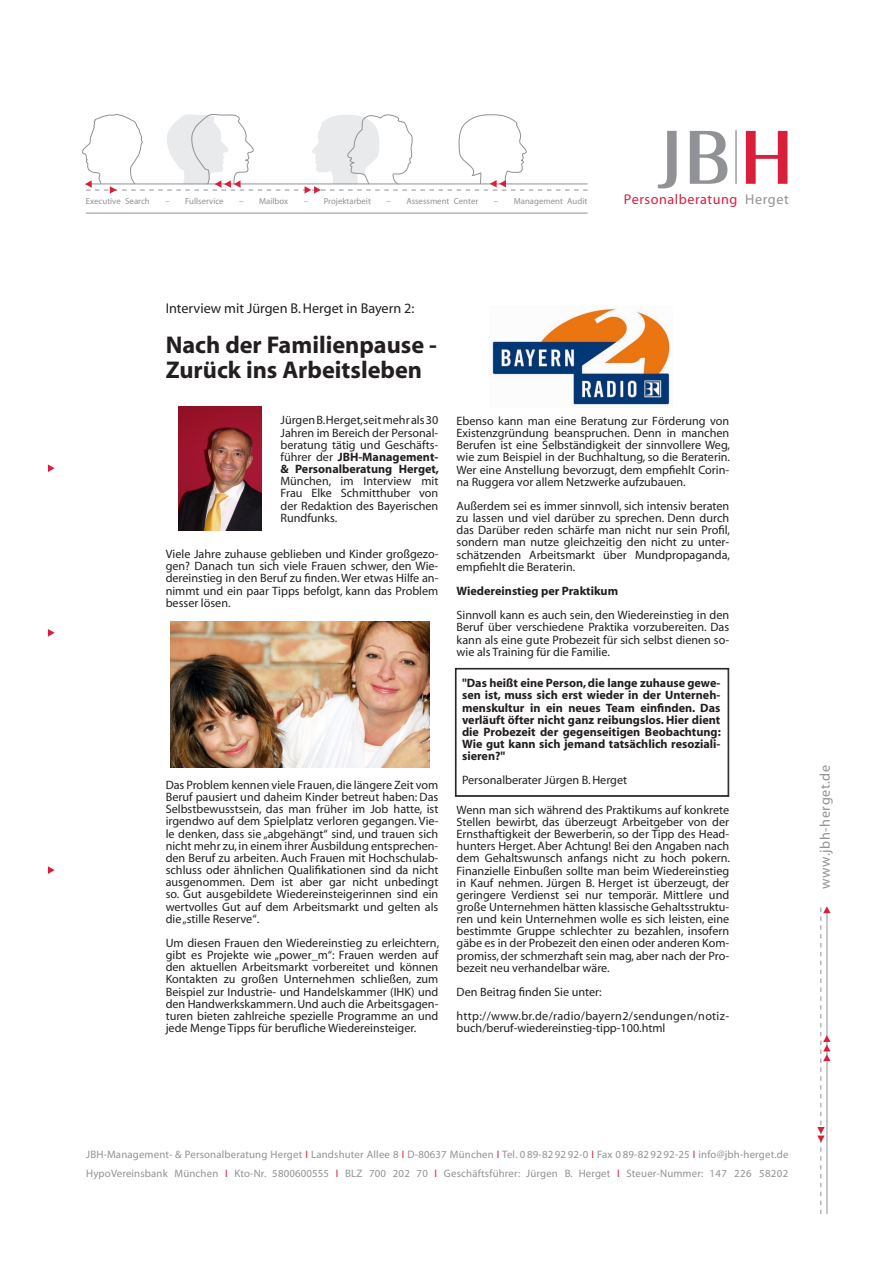
<style>
.page{position:relative;width:893px;height:1263px;background:#fff}
.page>*{position:absolute;margin:0;border:0;box-sizing:border-box;transform-origin:0 0}
.t1{font:600 87.75px "Exotic 350 BT";color:#919295;scale:.9 1}
.t2{font:700 24.3px/25.3px "Myriad";color:#231f20}
.t3{font:14.1px "Myriad";color:#231f20}
.t4{font:14.1px "Myriad";letter-spacing:.04em;color:#da1f3d}
.t5{font:14.1px "Myriad";letter-spacing:.04em;color:#919295}
.t6{font:12.15px/12.1px "Myriad";color:#231f20;text-align:justify}
.t7{font:700 12.15px/12.1px "Myriad";color:#231f20;text-align:justify}
.t8{font:12.15px/24.3px "Myriad";letter-spacing:.025em;color:#231f20}
.t9{font:10.8px/18.9px "Myriad";letter-spacing:.015em;color:#919295}
.t10{font:8.7px "Myriad";color:#919295}
.s1{font-size:81px}
.s2{font-size:81px;color:#da1f3d}
.s3{color:#919295}
.s4{font-weight:700}
.s5{color:#da1f3d}
</style>
<div class="page">
<hr style="left:735px;top:130px;width:2px;height:54px;background:#919295">
<hr style="left:86px;top:213px;width:502px;height:1px;background:#919295">
<svg style="left:82px;top:114px;width:506px;height:80px"></svg>
<svg style="left:817px;top:906px;width:13px;height:308px"></svg>
<svg style="left:48px;top:464px;width:7px;height:8px"></svg>
<svg style="left:48px;top:629px;width:7px;height:8px"></svg>
<svg style="left:48px;top:866px;width:7px;height:8px"></svg>
<img style="left:170px;top:621px;width:260px;height:146px">
<img style="left:178px;top:406px;width:83px;height:124px">
<svg style="left:455px;top:668px;width:274px;height:128px"></svg>
<div style="left:456px;top:669px;width:272px;height:127px;border:1px solid #231f20"></div>
<img style="left:491px;top:308px;width:180px;height:98px">
<h1 class="t1" style="left:658px;top:106px;width:153px">J<span class="s1">B</span><span class="s2">H</span></h1>
<p class="t10" style="left:86px;top:197px;width:65px">Executive Search</p>
<p class="t10" style="left:165px;top:197px;width:60px">– Fullservice</p>
<p class="t10" style="left:239px;top:197px;width:51px">– Mailbox</p>
<p class="t10" style="left:304px;top:197px;width:69px">– Projektarbeit</p>
<p class="t10" style="left:386px;top:197px;width:93px">– Assessment Center</p>
<p class="t10" style="left:494px;top:197px;width:95px">– Management Audit</p>
<p class="t4" style="left:624px;top:193px;width:166px">Personalberatung <span class="s3">Herget</span></p>
<p class="t3" style="left:166px;top:301px;width:250px">Interview mit Jürgen B. Herget in Bayern 2:</p>
<h2 class="t2" style="left:166px;top:333px;width:273px">Nach der Familienpause -<br>Zurück ins Arbeitsleben</h2>
<p class="t6" style="left:280px;top:415px;width:160px">Jürgen B.Herget, seit mehr als 30<br>Jahren im Bereich der Personal&shy;beratung tätig und Geschäfts&shy;führer der <span class="s4">JBH-Management-&amp; Personalberatung Herget,</span></p>
<p class="t6" style="left:280px;top:476px;width:159px">München, im Interview mit Frau Elke Schmitthuber von der Redaktion des Bayerischen Rundfunks.</p>
<p class="t6" style="left:166px;top:548px;width:274px">Viele Jahre zuhause geblieben und Kinder großgezo&shy;gen? Danach tun sich viele Frauen schwer, den Wie&shy;dereinstieg in den Beruf zu finden. Wer etwas Hilfe an&shy;nimmt und ein paar Tipps befolgt, kann das Problem besser lösen.</p>
<p class="t6" style="left:166px;top:779px;width:274px">Das Problem kennen viele Frauen, die längere Zeit vom Beruf pausiert und daheim Kinder betreut haben: Das Selbstbewusstsein, das man früher im Job hatte, ist irgendwo auf dem Spielplatz verloren gegangen. Vie&shy;le denken, dass sie „abgehängt“ sind, und trauen sich nicht mehr zu, in einem ihrer Ausbildung entsprechen&shy;den Beruf zu arbeiten. Auch Frauen mit Hochschulab&shy;schluss oder ähnlichen Qualifikationen sind da nicht ausgenommen. Dem ist aber gar nicht unbedingt so. Gut ausgebildete Wiedereinsteigerinnen sind ein wertvolles Gut auf dem Arbeitsmarkt und gelten als die „stille Reserve“.</p>
<p class="t6" style="left:166px;top:937px;width:275px">Um diesen Frauen den Wiedereinstieg zu erleichtern, gibt es Projekte wie „power_m“: Frauen werden auf den aktuellen Arbeitsmarkt vorbereitet und können Kontakten zu großen Unternehmen schließen, zum Beispiel zur Industrie- und Handelskammer (IHK) und den Handwerkskammern. Und auch die Arbeitsgagen&shy;turen bieten zahlreiche spezielle Programme an und jede Menge Tipps für berufliche Wiedereinsteiger.</p>
<p class="t6" style="left:457px;top:415px;width:275px">Ebenso kann man eine Beratung zur Förderung von Existenzgründung beanspruchen. Denn in manchen Berufen ist eine Selbständigkeit der sinnvollere Weg, wie zum Beispiel in der Buchhaltung, so die Beraterin.<br>Wer eine Anstellung bevorzugt, dem empfiehlt Corin&shy;na Ruggera vor allem Netzwerke aufzubauen.</p>
<p class="t6" style="left:457px;top:500px;width:275px">Außerdem sei es immer sinnvoll, sich intensiv beraten zu lassen und viel darüber zu sprechen. Denn durch das Darüber reden schärfe man nicht nur sein Profil, sondern man nutze gleichzeitig den nicht zu unter&shy;schätzenden Arbeitsmarkt über Mundpropaganda, empfiehlt die Beraterin.</p>
<p class="t7" style="left:457px;top:585px;width:163px">Wiedereinstieg per Praktikum</p>
<p class="t6" style="left:457px;top:610px;width:274px">Sinnvoll kann es auch sein, den Wiedereinstieg in den Beruf über verschiedene Praktika vorzubereiten. Das kann als eine gute Probezeit für sich selbst dienen so&shy;wie als Training für die Familie.</p>
<p class="t7" style="left:462px;top:677px;width:260px">"Das heißt eine Person, die lange zuhause gewe&shy;sen ist, muss sich erst wieder in der Unterneh&shy;menskultur in ein neues Team einfinden. Das verläuft öfter nicht ganz reibungslos. Hier dient die Probezeit der gegenseitigen Beobachtung:<br>Wie gut kann sich jemand tatsächlich resoziali&shy;sieren?"</p>
<p class="t6" style="left:462px;top:775px;width:167px">Personalberater Jürgen B. Herget</p>
<p class="t6" style="left:457px;top:804px;width:275px">Wenn man sich während des Praktikums auf konkrete Stellen bewirbt, das überzeugt Arbeitgeber von der Ernsthaftigkeit der Bewerberin, so der Tipp des Head&shy;hunters Herget. Aber Achtung! Bei den Angaben nach dem Gehaltswunsch anfangs nicht zu hoch pokern.<br>Finanzielle Einbußen sollte man beim Wiedereinstieg in Kauf nehmen. Jürgen B. Herget ist überzeugt, der geringere Verdienst sei nur temporär. Mittlere und große Unternehmen hätten klassische Gehaltsstruktu&shy;ren und kein Unternehmen wolle es sich leisten, eine bestimmte Gruppe schlechter zu bezahlen, insofern gäbe es in der Probezeit den einen oder anderen Kom&shy;promiss, der schmerzhaft sein mag, aber nach der Pro&shy;bezeit neu verhandelbar wäre.</p>
<p class="t8" style="left:457px;top:980px;width:274px">Den Beitrag finden Sie unter: http://www.br.de/radio/bayern2/sendungen/notiz-</p>
<p class="t6" style="left:457px;top:1023px;width:210px">buch/beruf-wiedereinstieg-tipp-100.html</p>
<p class="t5" style="left:818px;top:889px;width:125px;rotate:-90deg">www.jbh-herget.de</p>
<p class="t9" style="left:86px;top:1145px;width:704px">JBH-Management- &amp; Personalberatung Herget <span class="s5">I</span> Landshuter Allee 8 <span class="s5">I</span> D-80637 München <span class="s5">I</span> Tel. 0 89-82 92 92-0 <span class="s5">I</span> Fax 0 89-82 92 92-25 <span class="s5">I</span> info@jbh-herget.de<br>HypoVereinsbank München <span class="s5">I</span> Kto-Nr. 5800600555 <span class="s5">I</span> BLZ 700 202 70 <span class="s5">I</span> Geschäftsführer: Jürgen B. Herget <span class="s5">I</span> Steuer-Nummer: 147 226 58202</p>
</div>
